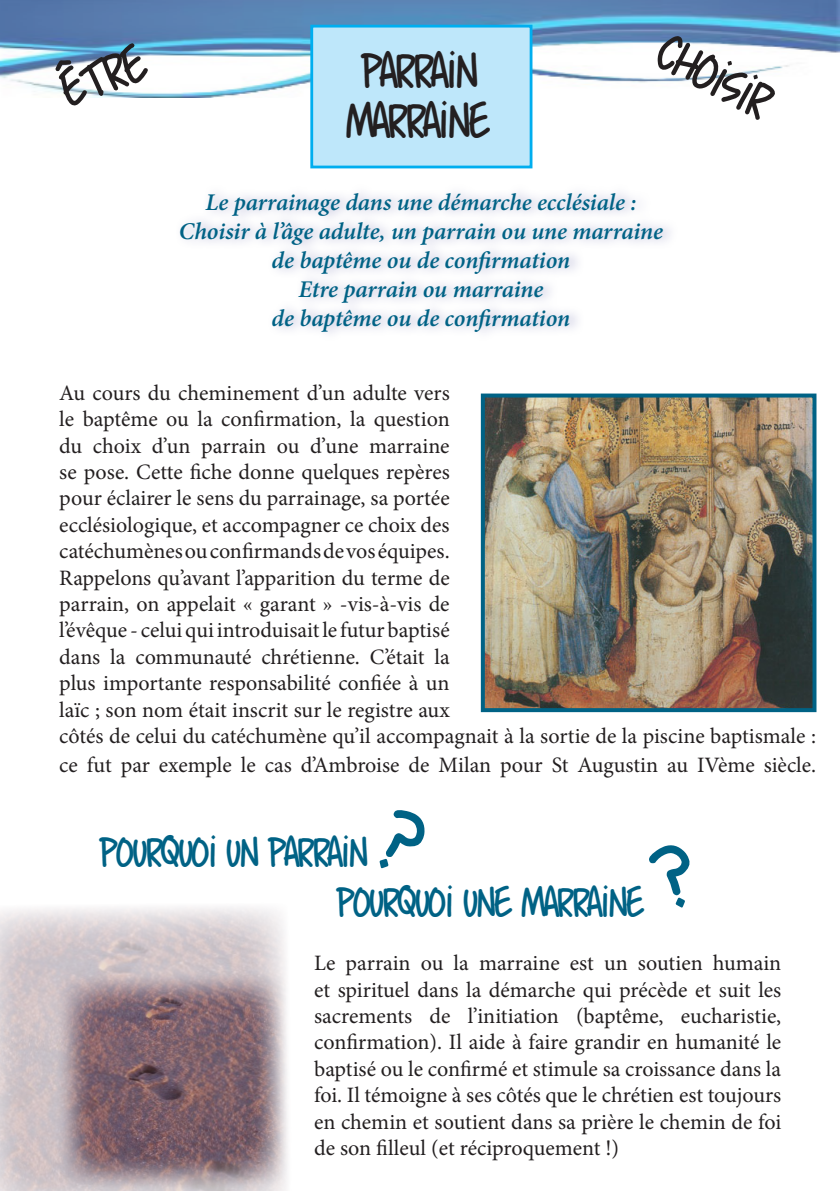
<style>
.page{position:relative;width:840px;height:1191px;background:#fff}
.page>*{position:absolute;margin:0;border:0;box-sizing:border-box;transform-origin:0 0}
.t1{font:45px "murro";color:#231f20}
.t2{font:42.2px "murro";letter-spacing:.04em;color:#231f20}
.t3{font:36px "murro";letter-spacing:.04em;color:#006285}
.t4{font:italic 600 24px "Minion Pro";letter-spacing:-.005em;color:#006285}
.t5{font:22px/26.4px "Minion Pro";color:#231f20;text-align:justify}
</style>
<div class="page">
<img style="left:0;top:0;width:839px;height:97px">
<div style="left:310px;top:25px;width:222px;height:143px;background:#bee7fa;border:3px solid #00aeef"></div>
<div style="left:175px;top:183px;width:503px;height:159px;background:#9b9bc6;opacity:.75"></div>
<img style="left:485px;top:398px;width:326px;height:309px">
<div style="left:480px;top:393px;width:336px;height:319px;border:4px solid #006285"></div>
<img style="left:55px;top:969px;width:235px;height:222px">
<p class="t1" style="left:53px;top:60px;width:86px;rotate:-20deg">ÊTRE</p>
<p class="t2" style="left:362px;top:41px;width:115px">PARRAIN</p>
<p class="t2" style="left:348px;top:91px;width:142px">MARRAINE</p>
<p class="t1" style="left:675px;top:20px;width:122px;rotate:28deg">CHOISIR</p>
<p class="t4" style="left:205px;top:186px;width:432px">Le parrainage dans une démarche ecclésiale :</p>
<p class="t4" style="left:179px;top:215px;width:485px">Choisir à l’âge adulte, un parrain ou une marraine</p>
<p class="t4" style="left:271px;top:243px;width:300px">de baptême ou de confirmation</p>
<p class="t4" style="left:298px;top:272px;width:246px">Etre parrain ou marraine</p>
<p class="t4" style="left:271px;top:301px;width:300px">de baptême ou de confirmation</p>
<p class="t5" style="left:59px;top:379px;width:392px">Au cours du cheminement d’un adulte vers le baptême ou la confirmation, la question du choix d’un parrain ou d’une marraine se pose. Cette fiche donne quelques repères pour éclairer le sens du parrainage, sa portée ecclésiologique, et accompagner ce choix des catéchumènes ou confirmands de vos équipes.</p>
<p class="t5" style="left:59px;top:564px;width:757px;text-align:left">Rappelons qu’avant l’apparition du terme de<br>parrain, on appelait « garant » -vis-à-vis de<br>l’évêque - celui qui introduisait le futur baptisé<br>dans la communauté chrétienne. C’était la<br>plus importante responsabilité confiée à un<br>laïc ; son nom était inscrit sur le registre aux<br>côtés de celui du catéchumène qu’il accompagnait à la sortie de la piscine baptismale :</p>
<p class="t5" style="left:59px;top:751px;width:758px">ce fut par exemple le cas d’Ambroise de Milan pour St Augustin au IVème siècle.</p>
<p class="t3" style="left:101px;top:826px;width:267px">POURQUOI UN PARRAIN</p>
<p class="t3" style="left:337px;top:877px;width:307px">POURQUOI UNE MARRAINE</p>
<p class="t5" style="left:314px;top:950px;width:468px">Le parrain ou la marraine est un soutien humain et spirituel dans la démarche qui précède et suit les sacrements de l’initiation (baptême, eucharistie, confirmation). Il aide à faire grandir en humanité le baptisé ou le confirmé et stimule sa croissance dans la foi. Il témoigne à ses côtés que le chrétien est toujours en chemin et soutient dans sa prière le chemin de foi de son filleul (et réciproquement !)</p>
</div>
